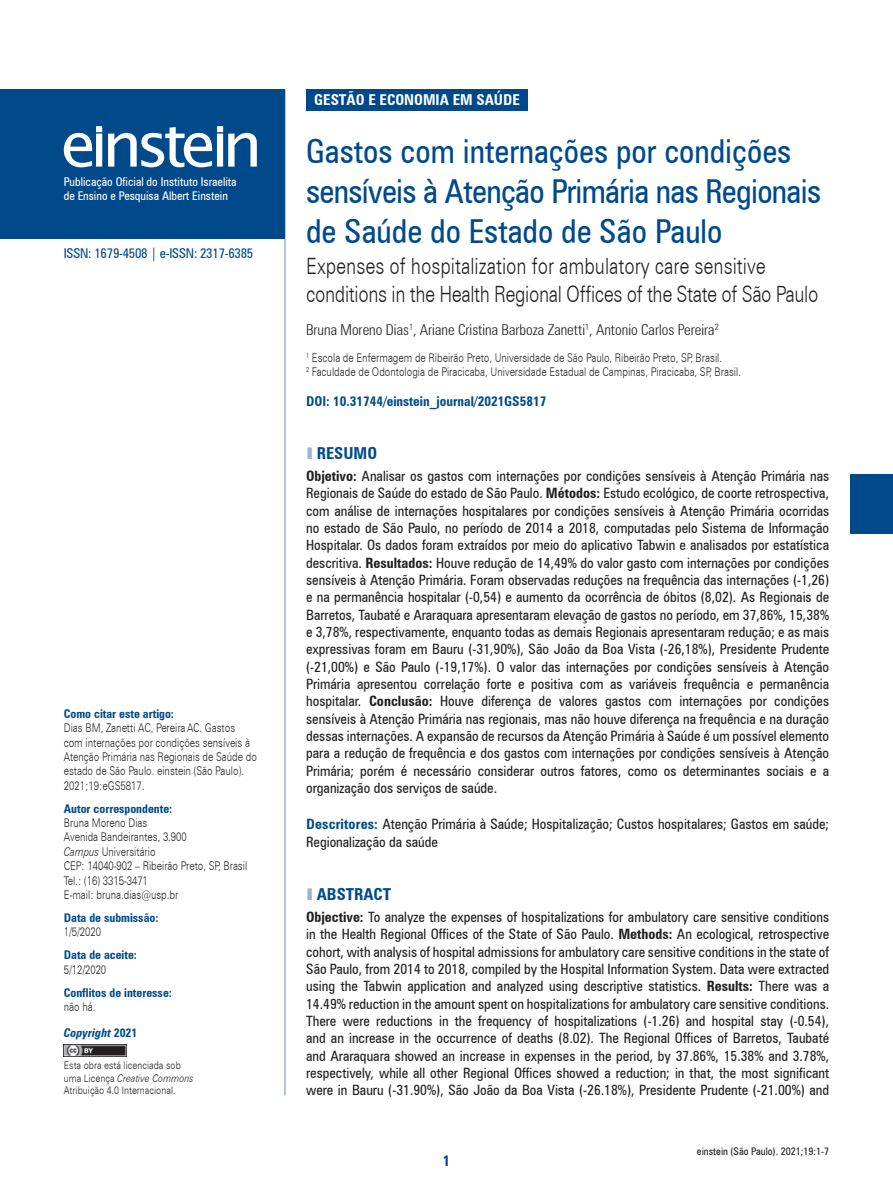
<style>
.page{position:relative;width:893px;height:1191px;background:#fff}
.page>*{position:absolute;margin:0;border:0;box-sizing:border-box;transform-origin:0 0}
.t1{font:condensed 33px/39.6px "Zurich BT";color:#004a8b}
.t2{font:300 22.5px/27.2px "Zurich BT";letter-spacing:-.01em;color:#231f20;scale:.8 1}
.t3{font:700 condensed 16.5px "Zurich BT";color:#004a8b}
.t4{font:300 condensed 15px "Zurich BT";color:#231f20}
.t5{font:700 condensed 15px "Zurich BT";color:#fff}
.t6{font:700 condensed 15px "Zurich BT";color:#004a8b}
.t7{font:condensed 14.25px/17.4px "Zurich BT";color:#231f20;text-align:justify}
.t8{font:700 condensed 13.5px "Zurich BT";color:#004a8b}
.t9{font:condensed 13.5px "Zurich BT";letter-spacing:-.02em;color:#004a8b}
.t10{font:300 12px/14.4px "Zurich BT";color:#231f20;scale:.8 1}
.t11{font:700 condensed 12px "Zurich BT";color:#004a8b}
.t12{font:condensed 12px/14.4px "Zurich BT";color:#fff}
.t13{font:italic 700 condensed 12px "Zurich BT";color:#004a8b}
.t14{font:300 10.5px/12.6px "Zurich BT";color:#231f20;scale:.85 1}
.t15{font:condensed 10.5px "Zurich BT";color:#231f20}
.s1{font-style:italic}
.s2{font-style:normal}
.s3{color:#a2b0d2}
.s4{font-weight:700}
.s5{font-weight:700;color:#004a8b}
</style>
<div class="page">
<img style="left:64px;top:1044px;width:63px;height:12px">
<div style="left:306px;top:89px;width:222px;height:21px;background:#004a8b"></div>
<hr style="left:284px;top:89px;width:2px;height:1006px;background:#a2b0d2">
<div style="left:0;top:89px;width:284px;height:149px;background:#004a8b"></div>
<div style="left:850px;top:474px;width:43px;height:60px;background:#004a8b"></div>
<svg style="left:108px;top:126px;width:149px;height:41px"></svg>
<svg style="left:64px;top:126px;width:38px;height:41px"></svg>
<p class="t12" style="left:64px;top:174px;width:174px">Publicação Oficial do Instituto Israelita de Ensino e Pesquisa Albert Einstein</p>
<p class="t9" style="left:64px;top:245px;width:191px">ISSN: 1679-4508 | e-ISSN: 2317-6385</p>
<p class="t11" style="left:64px;top:706px;width:112px">Como citar este artigo:</p>
<p class="t10" style="left:64px;top:720px;width:243px">Dias BM, Zanetti AC, Pereira AC. Gastos com internações por condições sensíveis à Atenção Primária nas Regionais de Saúde do estado de São Paulo. einstein (São Paulo).<br>2021;19:eGS5817.</p>
<p class="t11" style="left:64px;top:801px;width:110px">Autor correspondente:</p>
<p class="t10" style="left:64px;top:815px;width:231px">Bruna Moreno Dias<br>Avenida Bandeirantes, 3.900<br><span class="s1">Campus</span> Universitário<br>CEP: 14040-902 – Ribeirão Preto, SP, Brasil<br>Tel.: (16) 3315-3471<br>E-mail: bruna.dias@usp.br</p>
<p class="t11" style="left:64px;top:910px;width:96px">Data de submissão:</p>
<p class="t10" style="left:64px;top:925px;width:48px">1/5/2020</p>
<p class="t11" style="left:64px;top:947px;width:75px">Data de aceite:</p>
<p class="t10" style="left:64px;top:962px;width:55px">5/12/2020</p>
<p class="t11" style="left:64px;top:985px;width:110px">Conflitos de interesse:</p>
<p class="t10" style="left:64px;top:999px;width:41px">não há.</p>
<p class="t13" style="left:64px;top:1025px;width:75px">Copyright <span class="s2">2021</span></p>
<p class="t14" style="left:64px;top:1058px;width:154px">Esta obra está licenciada sob uma Licença <span class="s1">Creative Commons<br></span>Atribuição 4.0 Internacional.</p>
<p class="t5" style="left:314px;top:91px;width:207px">GESTÃO E ECONOMIA EM SAÚDE</p>
<h1 class="t1" style="left:306px;top:131px;width:516px">Gastos com internações por condições sensíveis à Atenção Primária nas Regionais de Saúde do Estado de São Paulo</h1>
<h2 class="t2" style="left:306px;top:253px;width:642px">Expenses of hospitalization for ambulatory care sensitive conditions in the Health Regional Offices of the State of São Paulo</h2>
<p class="t4" style="left:306px;top:320px;width:414px">Bruna Moreno Dias<sup>1</sup>, Ariane Cristina Barboza Zanetti<sup>1</sup>, Antonio Carlos Pereira<sup>2</sup></p>
<p class="t10" style="left:306px;top:350px;width:545px"><sup>1</sup> Escola de Enfermagem de Ribeirão Preto, Universidade de São Paulo, Ribeirão Preto, SP, Brasil.<br><sup>2</sup> Faculdade de Odontologia de Piracicaba, Universidade Estadual de Campinas, Piracicaba, SP, Brasil.</p>
<p class="t8" style="left:306px;top:392px;width:242px">DOI: 10.31744/einstein_journal/2021GS5817</p>
<p class="t3" style="left:306px;top:443px;width:72px"><span class="s3">❚</span> RESUMO</p>
<p class="t7" style="left:306px;top:467px;width:524px"><span class="s4">Objetivo:</span> Analisar os gastos com internações por condições sensíveis à Atenção Primária nas Regionais de Saúde do estado de São Paulo. <span class="s4">Métodos:</span> Estudo ecológico, de coorte retrospectiva, com análise de internações hospitalares por condições sensíveis à Atenção Primária ocorridas no estado de São Paulo, no período de 2014 a 2018, computadas pelo Sistema de Informação Hospitalar. Os dados foram extraídos por meio do aplicativo Tabwin e analisados por estatística descritiva. <span class="s4">Resultados:</span> Houve redução de 14,49% do valor gasto com internações por condições sensíveis à Atenção Primária. Foram observadas reduções na frequência das internações (-1,26) e na permanência hospitalar (-0,54) e aumento da ocorrência de óbitos (8,02). As Regionais de Barretos, Taubaté e Araraquara apresentaram elevação de gastos no período, em 37,86%, 15,38% e 3,78%, respectivamente, enquanto todas as demais Regionais apresentaram redução; e as mais expressivas foram em Bauru (-31,90%), São João da Boa Vista (-26,18%), Presidente Prudente (-21,00%) e São Paulo (-19,17%). O valor das internações por condições sensíveis à Atenção Primária apresentou correlação forte e positiva com as variáveis frequência e permanência hospitalar. <span class="s4">Conclusão:</span> Houve diferença de valores gastos com internações por condições sensíveis à Atenção Primária nas regionais, mas não houve diferença na frequência e na duração dessas internações. A expansão de recursos da Atenção Primária à Saúde é um possível elemento para a redução de frequência e dos gastos com internações por condições sensíveis à Atenção Primária; porém é necessário considerar outros fatores, como os determinantes sociais e a organização dos serviços de saúde.</p>
<p class="t7" style="left:306px;top:815px;width:524px"><span class="s5">Descritores:</span> Atenção Primária à Saúde; Hospitalização; Custos hospitalares; Gastos em saúde;<br>Regionalização da saúde</p>
<p class="t3" style="left:306px;top:884px;width:86px"><span class="s3">❚</span> ABSTRACT</p>
<p class="t7" style="left:306px;top:908px;width:524px"><span class="s4">Objective:</span> To analyze the expenses of hospitalizations for ambulatory care sensitive conditions in the Health Regional Offices of the State of São Paulo. <span class="s4">Methods:</span> An ecological, retrospective cohort, with analysis of hospital admissions for ambulatory care sensitive conditions in the state of São Paulo, from 2014 to 2018, compiled by the Hospital Information System. Data were extracted using the Tabwin application and analyzed using descriptive statistics. <span class="s4">Results:</span> There was a 14.49% reduction in the amount spent on hospitalizations for ambulatory care sensitive conditions.<br>There were reductions in the frequency of hospitalizations (-1.26) and hospital stay (-0.54), and an increase in the occurrence of deaths (8.02). The Regional Offices of Barretos, Taubaté and Araraquara showed an increase in expenses in the period, by 37.86%, 15.38% and 3.78%, respectively, while all other Regional Offices showed a reduction; in that, the most significant were in Bauru (-31.90%), São João da Boa Vista (-26.18%), Presidente Prudente (-21.00%) and</p>
<p class="t6" style="left:443px;top:1151px;width:9px">1</p>
<p class="t15" style="left:697px;top:1144px;width:134px">einstein (São Paulo). 2021;19:1-7</p>
</div>
